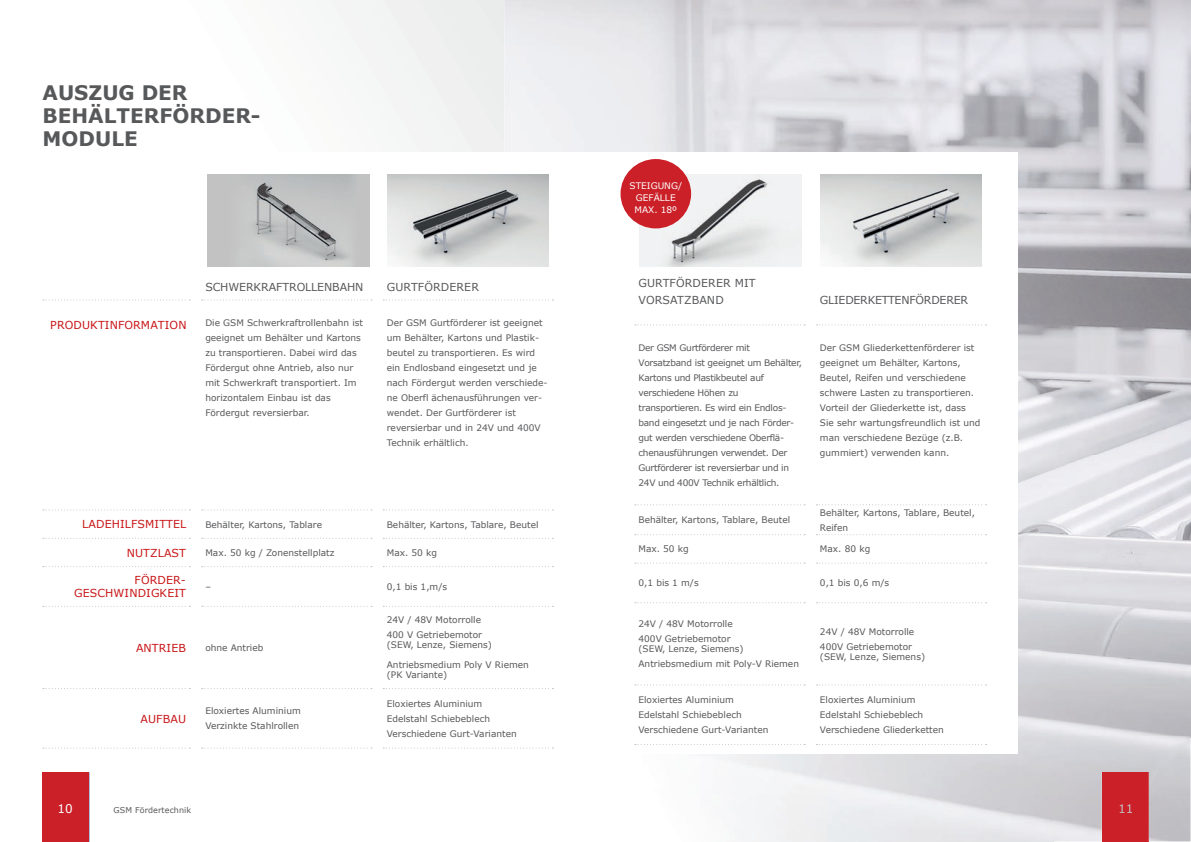
<style>
.page{position:relative;width:1191px;height:842px;background:#fff}
.page>*{position:absolute;margin:0;border:0;box-sizing:border-box;transform-origin:0 0}
.t1{font:700 20px/23px "Verdana";color:#57585a}
.t2{font:12px "Verdana";color:#fff}
.t3{font:11px/13px "Verdana";letter-spacing:.01em;color:#c81517;text-align:right}
.t4{font:11px "Verdana";letter-spacing:-.01em;color:#57585a}
.t5{font:11px/17px "Verdana";letter-spacing:.01em;color:#57585a}
.t6{font:9px/15px "Verdana";color:#57585a}
.t7{font:9px/15px "Verdana";letter-spacing:-.03em;color:#57585a}
.t8{font:9px/12px "Verdana";color:#fff;text-align:center}
.t9{font:8px "Verdana";letter-spacing:.01em;color:#57585a}
</style>
<div class="page">
<svg style="left:42px;top:0;width:463px;height:842px"></svg>
<div style="left:114px;top:807px;width:67px;height:6px;background:#fff"></div>
<img style="left:847px;top:0;width:344px;height:175px">
<img style="left:1018px;top:175px;width:173px;height:562px">
<img style="left:703px;top:736px;width:487px;height:106px">
<svg style="left:1119px;top:804px;width:13px;height:9px"></svg>
<div style="left:43px;top:152px;width:974px;height:602px;background:#fff"></div>
<svg style="left:43px;top:300px;width:147px;height:1px"></svg>
<svg style="left:202px;top:300px;width:170px;height:1px"></svg>
<svg style="left:383px;top:300px;width:170px;height:1px"></svg>
<svg style="left:43px;top:509px;width:147px;height:1px"></svg>
<svg style="left:202px;top:509px;width:170px;height:1px"></svg>
<svg style="left:383px;top:509px;width:170px;height:1px"></svg>
<svg style="left:43px;top:538px;width:147px;height:1px"></svg>
<svg style="left:202px;top:538px;width:170px;height:1px"></svg>
<svg style="left:383px;top:538px;width:170px;height:1px"></svg>
<svg style="left:43px;top:566px;width:147px;height:1px"></svg>
<svg style="left:202px;top:566px;width:170px;height:1px"></svg>
<svg style="left:383px;top:566px;width:170px;height:1px"></svg>
<svg style="left:43px;top:606px;width:147px;height:1px"></svg>
<svg style="left:202px;top:606px;width:170px;height:1px"></svg>
<svg style="left:383px;top:606px;width:170px;height:1px"></svg>
<svg style="left:43px;top:688px;width:147px;height:1px"></svg>
<svg style="left:202px;top:688px;width:170px;height:1px"></svg>
<svg style="left:383px;top:688px;width:170px;height:1px"></svg>
<svg style="left:43px;top:747px;width:147px;height:1px"></svg>
<svg style="left:202px;top:747px;width:170px;height:1px"></svg>
<svg style="left:383px;top:747px;width:170px;height:1px"></svg>
<svg style="left:635px;top:324px;width:170px;height:1px"></svg>
<svg style="left:816px;top:324px;width:170px;height:1px"></svg>
<svg style="left:635px;top:504px;width:170px;height:1px"></svg>
<svg style="left:816px;top:504px;width:170px;height:1px"></svg>
<svg style="left:635px;top:534px;width:170px;height:1px"></svg>
<svg style="left:816px;top:534px;width:170px;height:1px"></svg>
<svg style="left:635px;top:563px;width:170px;height:1px"></svg>
<svg style="left:816px;top:563px;width:170px;height:1px"></svg>
<svg style="left:635px;top:602px;width:170px;height:1px"></svg>
<svg style="left:816px;top:602px;width:170px;height:1px"></svg>
<svg style="left:635px;top:684px;width:170px;height:1px"></svg>
<svg style="left:816px;top:684px;width:170px;height:1px"></svg>
<svg style="left:635px;top:744px;width:170px;height:1px"></svg>
<svg style="left:816px;top:744px;width:170px;height:1px"></svg>
<img style="left:208px;top:174px;width:161px;height:92px">
<img style="left:639px;top:174px;width:162px;height:92px">
<img style="left:387px;top:174px;width:162px;height:92px">
<img style="left:820px;top:174px;width:161px;height:92px">
<div style="left:620px;top:159px;width:71px;height:69px;background:#cb2027;border-radius:50%"></div>
<div style="left:43px;top:772px;width:46px;height:70px;background:#cb2027"></div>
<h1 class="t1" style="left:43px;top:81px;width:219px">AUSZUG DER<br>BEHÄLTERFÖRDER-<br>MODULE</h1>
<p class="t4" style="left:205px;top:280px;width:160px">SCHWERKRAFTROLLENBAHN</p>
<p class="t5" style="left:387px;top:279px;width:94px">GURTFÖRDERER</p>
<p class="t3" style="left:50px;top:319px;width:138px">PRODUKTINFORMATION</p>
<p class="t6" style="left:205px;top:315px;width:159px">Die GSM Schwerkraftrollenbahn ist geeignet um Behälter und Kartons zu transportieren. Dabei wird das<br>Fördergut ohne Antrieb, also nur mit Schwerkraft transportiert. Im horizontalem Einbau ist das<br>Fördergut reversierbar.</p>
<p class="t6" style="left:387px;top:315px;width:162px">Der GSM Gurtförderer ist geeignet um Behälter, Kartons und Plastik&shy;beutel zu transportieren. Es wird ein Endlosband eingesetzt und je nach Fördergut werden verschiede&shy;ne Oberfl ächenausführungen ver&shy;wendet. Der Gurtförderer ist reversierbar und in 24V und 400V<br>Technik erhältlich.</p>
<p class="t3" style="left:82px;top:518px;width:106px">LADEHILFSMITTEL</p>
<p class="t6" style="left:205px;top:517px;width:118px">Behälter, Kartons, Tablare</p>
<p class="t6" style="left:387px;top:517px;width:153px">Behälter, Kartons, Tablare, Beutel</p>
<p class="t3" style="left:127px;top:546px;width:61px">NUTZLAST</p>
<p class="t6" style="left:205px;top:545px;width:131px">Max. 50 kg / Zonenstellplatz</p>
<p class="t6" style="left:387px;top:545px;width:52px">Max. 50 kg</p>
<p class="t3" style="left:74px;top:574px;width:113px">FÖRDER-<br>GESCHWINDIGKEIT</p>
<p class="t6" style="left:205px;top:579px;width:7px">–</p>
<p class="t6" style="left:387px;top:579px;width:62px">0,1 bis 1,m/s</p>
<p class="t3" style="left:136px;top:641px;width:51px">ANTRIEB</p>
<p class="t6" style="left:205px;top:640px;width:60px">ohne Antrieb</p>
<p class="t6" style="left:387px;top:612px;width:97px">24V / 48V Motorrolle<br>400 V Getriebemotor</p>
<p class="t6" style="left:387px;top:637px;width:107px">(SEW, Lenze, Siemens)</p>
<p class="t6" style="left:387px;top:660px;width:144px;line-height:10px">Antriebsmedium Poly V Riemen (PK Variante)</p>
<p class="t3" style="left:140px;top:712px;width:47px">AUFBAU</p>
<p class="t6" style="left:205px;top:703px;width:97px">Eloxiertes Aluminium<br>Verzinkte Stahlrollen</p>
<p class="t6" style="left:387px;top:696px;width:131px">Eloxiertes Aluminium<br>Edelstahl Schiebeblech<br>Verschiedene Gurt-Varianten</p>
<h2 class="t2" style="left:58px;top:801px;width:17px">10</h2>
<p class="t9" style="left:114px;top:805px;width:79px">GSM Fördertechnik</p>
<p class="t8" style="left:629px;top:180px;width:54px">STEIGUNG/<br>GEFÄLLE<br>MAX. 18º</p>
<p class="t5" style="left:638px;top:274px;width:119px">GURTFÖRDERER MIT<br>VORSATZBAND</p>
<p class="t4" style="left:820px;top:292px;width:150px">GLIEDERKETTENFÖRDERER</p>
<p class="t7" style="left:638px;top:340px;width:165px">Der GSM Gurtförderer mit<br>Vorsatzband ist geeignet um Behälter,<br>Kartons und Plastikbeutel auf verschiedene Höhen zu transportieren. Es wird ein Endlos&shy;band eingesetzt und je nach Förder&shy;gut werden verschiedene Oberflä&shy;chenausführungen verwendet. Der<br>Gurtförderer ist reversierbar und in<br>24V und 400V Technik erhältlich.</p>
<p class="t6" style="left:820px;top:340px;width:162px">Der GSM Gliederkettenförderer ist geeignet um Behälter, Kartons, Beutel, Reifen und verschiedene schwere Lasten zu transportieren.<br>Vorteil der Gliederkette ist, dass Sie sehr wartungsfreundlich ist und man verschiedene Bezüge (z.B. gummiert) verwenden kann.</p>
<p class="t6" style="left:638px;top:512px;width:153px">Behälter, Kartons, Tablare, Beutel</p>
<p class="t6" style="left:820px;top:505px;width:156px">Behälter, Kartons, Tablare, Beutel,<br>Reifen</p>
<p class="t6" style="left:638px;top:541px;width:52px">Max. 50 kg</p>
<p class="t6" style="left:820px;top:541px;width:52px">Max. 80 kg</p>
<p class="t6" style="left:638px;top:575px;width:62px">0,1 bis 1 m/s</p>
<p class="t6" style="left:820px;top:575px;width:71px">0,1 bis 0,6 m/s</p>
<p class="t6" style="left:638px;top:616px;width:96px">24V / 48V Motorrolle<br>400V Getriebemotor</p>
<p class="t6" style="left:638px;top:641px;width:162px">(SEW, Lenze, Siemens)<br>Antriebsmedium mit Poly-V Riemen</p>
<p class="t6" style="left:820px;top:624px;width:96px">24V / 48V Motorrolle<br>400V Getriebemotor</p>
<p class="t6" style="left:820px;top:649px;width:107px">(SEW, Lenze, Siemens)</p>
<p class="t6" style="left:638px;top:692px;width:131px">Eloxiertes Aluminium<br>Edelstahl Schiebeblech<br>Verschiedene Gurt-Varianten</p>
<p class="t6" style="left:820px;top:692px;width:125px">Eloxiertes Aluminium<br>Edelstahl Schiebeblech<br>Verschiedene Gliederketten</p>
</div>
